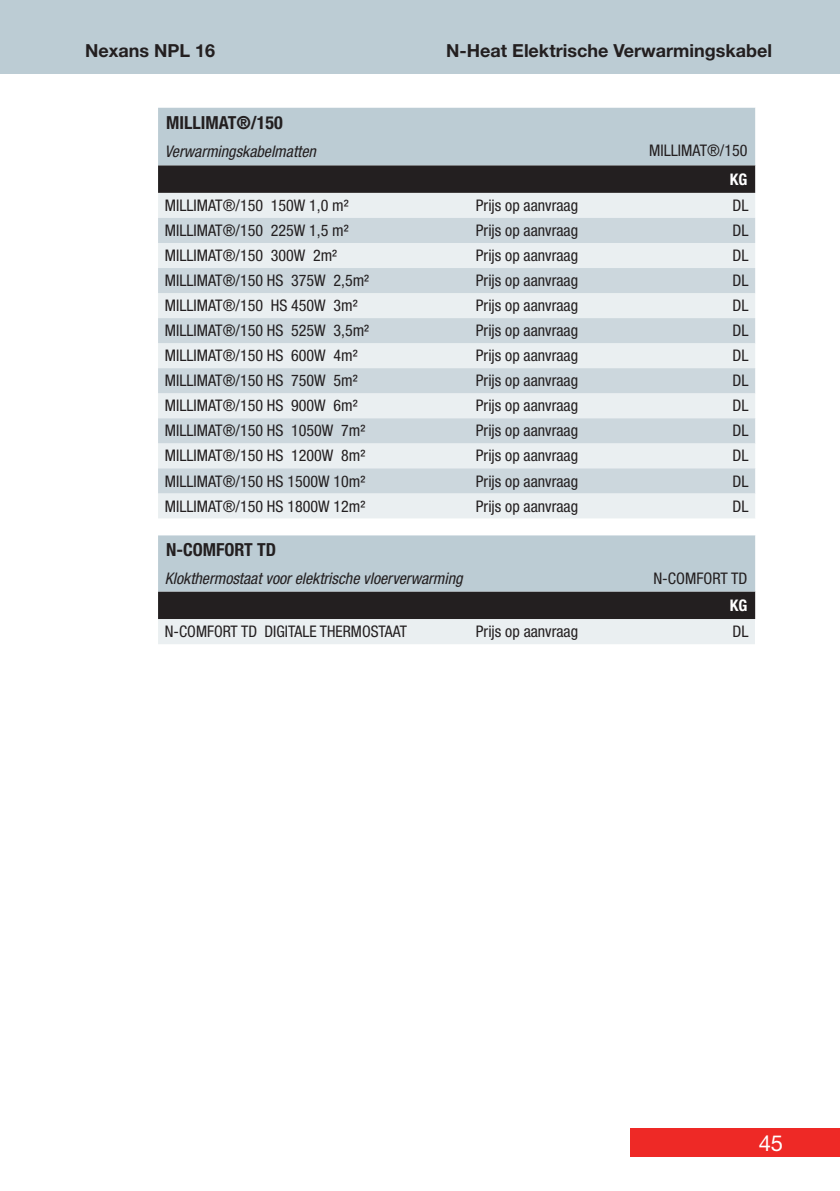
<style>
.page{position:relative;width:840px;height:1191px;background:#fff}
.page>*{position:absolute;margin:0;border:0;box-sizing:border-box;transform-origin:0 0}
.t1{font:22px "Helvetica Neue LT Std";color:#fff}
.t2{font:700 18px "Helvetica Neue LT Std";color:#231f20}
.t3{font:700 condensed 18px "Helvetica Neue LT Std";color:#231f20}
.t4{font:condensed 16px "Helvetica Neue LT Std";color:#231f20}
.t5{font:italic condensed 16px "Helvetica Neue LT Std";color:#231f20}
.t6{font:700 condensed 16px "Helvetica Neue LT Std";color:#fff}
</style>
<div class="page">
<div style="left:0;top:0;width:839px;height:74px;background:#bcccd4"></div>
<div style="left:629px;top:1128px;width:210px;height:29px;background:#ee2926"></div>
<svg style="left:158px;top:108px;width:598px;height:410px;background:#cbd3d7"></svg>
<svg style="left:158px;top:535px;width:598px;height:109px;background:#a0a9ad"></svg>
<div style="left:755px;top:619px;width:22px;height:25px;background:#fff"></div>
<p class="t2" style="left:85px;top:39px;width:132px">Nexans NPL 16</p>
<p class="t2" style="left:446px;top:39px;width:327px">N-Heat Elektrische Verwarmingskabel</p>
<p class="t3" style="left:166px;top:111px;width:118px">MILLIMAT®/150</p>
<p class="t5" style="left:165px;top:142px;width:152px">Verwarmingskabelmatten</p>
<p class="t4" style="left:649px;top:141px;width:100px">MILLIMAT®/150</p>
<p class="t6" style="left:729px;top:169px;width:19px">KG</p>
<p class="t4" style="left:165px;top:196px;width:185px">MILLIMAT®/150 150W 1,0 m²</p>
<p class="t4" style="left:475px;top:196px;width:104px">Prijs op aanvraag</p>
<p class="t4" style="left:732px;top:196px;width:17px">DL</p>
<p class="t4" style="left:165px;top:221px;width:185px">MILLIMAT®/150 225W 1,5 m²</p>
<p class="t4" style="left:475px;top:221px;width:104px">Prijs op aanvraag</p>
<p class="t4" style="left:732px;top:221px;width:17px">DL</p>
<p class="t4" style="left:165px;top:246px;width:174px">MILLIMAT®/150 300W 2m²</p>
<p class="t4" style="left:475px;top:246px;width:104px">Prijs op aanvraag</p>
<p class="t4" style="left:732px;top:246px;width:17px">DL</p>
<p class="t4" style="left:165px;top:271px;width:206px">MILLIMAT®/150 HS 375W 2,5m²</p>
<p class="t4" style="left:475px;top:271px;width:104px">Prijs op aanvraag</p>
<p class="t4" style="left:732px;top:271px;width:17px">DL</p>
<p class="t4" style="left:165px;top:296px;width:194px">MILLIMAT®/150 HS 450W 3m²</p>
<p class="t4" style="left:475px;top:296px;width:104px">Prijs op aanvraag</p>
<p class="t4" style="left:732px;top:296px;width:17px">DL</p>
<p class="t4" style="left:165px;top:321px;width:206px">MILLIMAT®/150 HS 525W 3,5m²</p>
<p class="t4" style="left:475px;top:321px;width:104px">Prijs op aanvraag</p>
<p class="t4" style="left:732px;top:321px;width:17px">DL</p>
<p class="t4" style="left:165px;top:346px;width:194px">MILLIMAT®/150 HS 600W 4m²</p>
<p class="t4" style="left:475px;top:346px;width:104px">Prijs op aanvraag</p>
<p class="t4" style="left:732px;top:346px;width:17px">DL</p>
<p class="t4" style="left:165px;top:371px;width:194px">MILLIMAT®/150 HS 750W 5m²</p>
<p class="t4" style="left:475px;top:371px;width:104px">Prijs op aanvraag</p>
<p class="t4" style="left:732px;top:371px;width:17px">DL</p>
<p class="t4" style="left:165px;top:396px;width:194px">MILLIMAT®/150 HS 900W 6m²</p>
<p class="t4" style="left:475px;top:396px;width:104px">Prijs op aanvraag</p>
<p class="t4" style="left:732px;top:396px;width:17px">DL</p>
<p class="t4" style="left:165px;top:421px;width:202px">MILLIMAT®/150 HS 1050W 7m²</p>
<p class="t4" style="left:475px;top:421px;width:104px">Prijs op aanvraag</p>
<p class="t4" style="left:732px;top:421px;width:17px">DL</p>
<p class="t4" style="left:165px;top:446px;width:202px">MILLIMAT®/150 HS 1200W 8m²</p>
<p class="t4" style="left:475px;top:446px;width:104px">Prijs op aanvraag</p>
<p class="t4" style="left:732px;top:446px;width:17px">DL</p>
<p class="t4" style="left:165px;top:471px;width:202px">MILLIMAT®/150 HS 1500W 10m²</p>
<p class="t4" style="left:475px;top:471px;width:104px">Prijs op aanvraag</p>
<p class="t4" style="left:732px;top:471px;width:17px">DL</p>
<p class="t4" style="left:165px;top:496px;width:202px">MILLIMAT®/150 HS 1800W 12m²</p>
<p class="t4" style="left:475px;top:496px;width:104px">Prijs op aanvraag</p>
<p class="t4" style="left:732px;top:496px;width:17px">DL</p>
<p class="t3" style="left:166px;top:539px;width:111px">N-COMFORT TD</p>
<p class="t5" style="left:165px;top:569px;width:299px">Klokthermostaat voor elektrische vloerverwarming</p>
<p class="t4" style="left:653px;top:569px;width:95px">N-COMFORT TD</p>
<p class="t6" style="left:729px;top:596px;width:19px">KG</p>
<p class="t4" style="left:165px;top:622px;width:243px">N-COMFORT TD DIGITALE THERMOSTAAT</p>
<p class="t4" style="left:475px;top:622px;width:104px">Prijs op aanvraag</p>
<p class="t4" style="left:732px;top:622px;width:17px">DL</p>
<h1 class="t1" style="left:758px;top:1129px;width:26px">45</h1>
</div>
